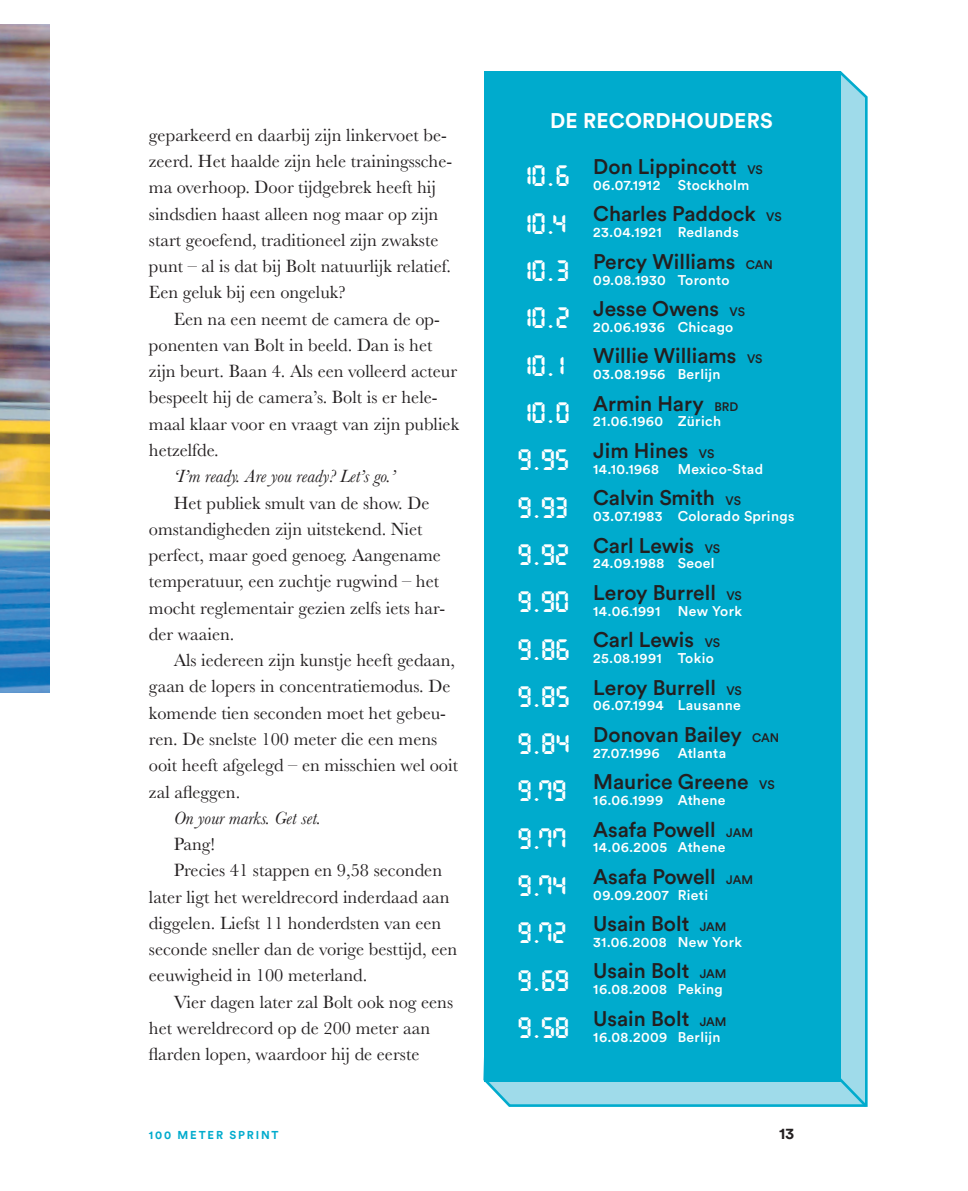
<style>
.page{position:relative;width:968px;height:1191px;background:#fff}
.page>*{position:absolute;margin:0;border:0;box-sizing:border-box;transform-origin:0 0}
.Wereldrecord_lijst_2{font:21px "Circular Std Medium";color:#231f20}
.OpsommIng_kader{font:21px "Circular Std Bold";letter-spacing:.01em;color:#fff}
.Brood_Insprong{font:18.38px/26.2px "Baskerville";color:#231f20}
.Brood_Insprong-2{font:italic 18.38px "Baskerville";color:#231f20}
.t1{font:15.75px "Circular Std Bold";color:#231f20}
.Wereldrecord_lijst_2-2{font:14px "Circular Std Medium";letter-spacing:.025em;color:#fff}
.t2{font:11.38px "Circular Std Bold";color:#00abcd}
.s1{font-family:"Digital Display";font-size:31.5px;color:#fff}
.s2{font-size:12.25px}
</style>
<div class="page">
<img style="left:0;top:25px;width:50px;height:667px">
<svg style="left:483px;top:71px;width:385px;height:1036px"></svg>
<svg style="left:824px;top:1063px;width:44px;height:44px"></svg>
<div style="left:484px;top:71px;width:356px;height:1010px;background:#00abcd"></div>
<p class="Brood_Insprong" style="left:149px;top:122px;width:305px">geparkeerd en daarbij zijn linkervoet be&shy;zeerd. Het haalde zijn hele trainingssche&shy;ma overhoop. Door tijdgebrek heeft hij sindsdien haast alleen nog maar op zijn start geoefend, traditioneel zijn zwakste punt – al is dat bij Bolt natuurlijk relatief.<br>Een geluk bij een ongeluk?</p>
<p class="Brood_Insprong" style="left:149px;top:306px;width:311px;text-indent:25px">Een na een neemt de camera de op&shy;ponenten van Bolt in beeld. Dan is het zijn beurt. Baan 4. Als een volleerd acteur bespeelt hij de camera’s. Bolt is er hele&shy;maal klaar voor en vraagt van zijn publiek hetzelfde.</p>
<p class="Brood_Insprong-2" style="left:174px;top:464px;width:223px">‘I’m ready. Are you ready? Let’s go.’</p>
<p class="Brood_Insprong" style="left:149px;top:490px;width:297px;text-indent:25px">Het publiek smult van de show. De omstandigheden zijn uitstekend. Niet perfect, maar goed genoeg. Aangename temperatuur, een zuchtje rugwind – het mocht reglementair gezien zelfs iets har&shy;der waaien.</p>
<p class="Brood_Insprong" style="left:149px;top:647px;width:310px;text-indent:25px">Als iedereen zijn kunstje heeft gedaan, gaan de lopers in concentratiemodus. De komende tien seconden moet het gebeu&shy;ren. De snelste 100 meter die een mens ooit heeft afgelegd – en misschien wel ooit zal afleggen.</p>
<p class="Brood_Insprong-2" style="left:174px;top:805px;width:149px">On your marks. Get set.</p>
<p class="Brood_Insprong" style="left:174px;top:831px;width:43px">Pang!</p>
<p class="Brood_Insprong" style="left:149px;top:857px;width:310px;text-indent:25px">Precies 41 stappen en 9,58 seconden later ligt het wereldrecord inderdaad aan diggelen. Liefst 11 honderdsten van een seconde sneller dan de vorige besttijd, een eeuwigheid in 100 meterland.</p>
<p class="Brood_Insprong" style="left:149px;top:988px;width:306px;text-indent:25px">Vier dagen later zal Bolt ook nog eens het wereldrecord op de 200 meter aan flarden lopen, waardoor hij de eerste</p>
<p class="OpsommIng_kader" style="left:550px;top:107px;width:224px">DE RECORDHOUDERS</p>
<p class="Wereldrecord_lijst_2" style="left:518px;top:154px;width:245px"><span class="s1">10,6</span> Don Lippincott <span class="s2">VS</span></p>
<p class="Wereldrecord_lijst_2-2" style="left:593px;top:176px;width:157px">06.07.1912 Stockholm</p>
<p class="Wereldrecord_lijst_2" style="left:518px;top:201px;width:264px"><span class="s1">10,4</span> Charles Paddock <span class="s2">VS</span></p>
<p class="Wereldrecord_lijst_2-2" style="left:593px;top:223px;width:147px">23.04.1921 Redlands</p>
<p class="Wereldrecord_lijst_2" style="left:518px;top:248px;width:255px"><span class="s1">10,3</span> Percy Williams <span class="s2">CAN</span></p>
<p class="Wereldrecord_lijst_2-2" style="left:593px;top:271px;width:138px">09.08.1930 Toronto</p>
<p class="Wereldrecord_lijst_2" style="left:518px;top:295px;width:228px"><span class="s1">10,2</span> Jesse Owens <span class="s2">VS</span></p>
<p class="Wereldrecord_lijst_2-2" style="left:593px;top:318px;width:141px">20.06.1936 Chicago</p>
<p class="Wereldrecord_lijst_2" style="left:518px;top:343px;width:245px"><span class="s1">10,1</span> Willie Williams <span class="s2">VS</span></p>
<p class="Wereldrecord_lijst_2-2" style="left:593px;top:365px;width:129px">03.08.1956 Berlijn</p>
<p class="Wereldrecord_lijst_2" style="left:518px;top:390px;width:221px"><span class="s1">10,0</span> Armin Hary <span class="s2">BRD</span></p>
<p class="Wereldrecord_lijst_2-2" style="left:593px;top:413px;width:129px">21.06.1960 Zürich</p>
<p class="Wereldrecord_lijst_2" style="left:518px;top:437px;width:197px"><span class="s1">9,95</span> Jim Hines <span class="s2">VS</span></p>
<p class="Wereldrecord_lijst_2-2" style="left:593px;top:460px;width:67px">14.10.1968</p>
<p class="Wereldrecord_lijst_2-2" style="left:677px;top:460px;width:87px">Mexico-Stad</p>
<p class="Wereldrecord_lijst_2" style="left:518px;top:485px;width:224px"><span class="s1">9,93</span> Calvin Smith <span class="s2">VS</span></p>
<p class="Wereldrecord_lijst_2-2" style="left:593px;top:507px;width:202px">03.07.1983 Colorado Springs</p>
<p class="Wereldrecord_lijst_2" style="left:518px;top:532px;width:203px"><span class="s1">9,92</span> Carl Lewis <span class="s2">VS</span></p>
<p class="Wereldrecord_lijst_2-2" style="left:593px;top:554px;width:123px">24.09.1988 Seoel</p>
<p class="Wereldrecord_lijst_2" style="left:518px;top:579px;width:224px"><span class="s1">9,90</span> Leroy Burrell <span class="s2">VS</span></p>
<p class="Wereldrecord_lijst_2-2" style="left:593px;top:602px;width:150px">14.06.1991 New York</p>
<p class="Wereldrecord_lijst_2" style="left:518px;top:626px;width:203px"><span class="s1">9,86</span> Carl Lewis <span class="s2">VS</span></p>
<p class="Wereldrecord_lijst_2-2" style="left:593px;top:649px;width:122px">25.08.1991 Tokio</p>
<p class="Wereldrecord_lijst_2" style="left:518px;top:674px;width:224px"><span class="s1">9,85</span> Leroy Burrell <span class="s2">VS</span></p>
<p class="Wereldrecord_lijst_2-2" style="left:593px;top:696px;width:149px">06.07.1994 Lausanne</p>
<p class="Wereldrecord_lijst_2" style="left:518px;top:721px;width:262px"><span class="s1">9,84</span> Donovan Bailey <span class="s2">CAN</span></p>
<p class="Wereldrecord_lijst_2-2" style="left:593px;top:744px;width:68px">27.07.1996</p>
<p class="Wereldrecord_lijst_2-2" style="left:677px;top:744px;width:50px">Atlanta</p>
<p class="Wereldrecord_lijst_2" style="left:518px;top:768px;width:257px"><span class="s1">9,79</span> Maurice Greene <span class="s2">VS</span></p>
<p class="Wereldrecord_lijst_2-2" style="left:593px;top:791px;width:134px">16.06.1999 Athene</p>
<p class="Wereldrecord_lijst_2" style="left:518px;top:816px;width:236px"><span class="s1">9,77</span> Asafa Powell <span class="s2">JAM</span></p>
<p class="Wereldrecord_lijst_2-2" style="left:593px;top:838px;width:134px">14.06.2005 Athene</p>
<p class="Wereldrecord_lijst_2" style="left:518px;top:863px;width:236px"><span class="s1">9,74</span> Asafa Powell <span class="s2">JAM</span></p>
<p class="Wereldrecord_lijst_2-2" style="left:593px;top:886px;width:116px">09.09.2007 Rieti</p>
<p class="Wereldrecord_lijst_2" style="left:518px;top:910px;width:209px"><span class="s1">9,72</span> Usain Bolt <span class="s2">JAM</span></p>
<p class="Wereldrecord_lijst_2-2" style="left:593px;top:933px;width:150px">31.06.2008 New York</p>
<p class="Wereldrecord_lijst_2" style="left:518px;top:958px;width:209px"><span class="s1">9,69</span> Usain Bolt <span class="s2">JAM</span></p>
<p class="Wereldrecord_lijst_2-2" style="left:593px;top:980px;width:131px">16.08.2008 Peking</p>
<p class="Wereldrecord_lijst_2" style="left:518px;top:1005px;width:209px"><span class="s1">9,58</span> Usain Bolt <span class="s2">JAM</span></p>
<p class="Wereldrecord_lijst_2-2" style="left:593px;top:1027px;width:129px">16.08.2009 Berlijn</p>
<p class="t2" style="left:149px;top:1127px;width:39px">100 METER</p>
<p class="t2" style="left:229px;top:1127px;width:10px">SPRINT</p>
<p class="t1" style="left:779px;top:1123px;width:17px">13</p>
</div>
